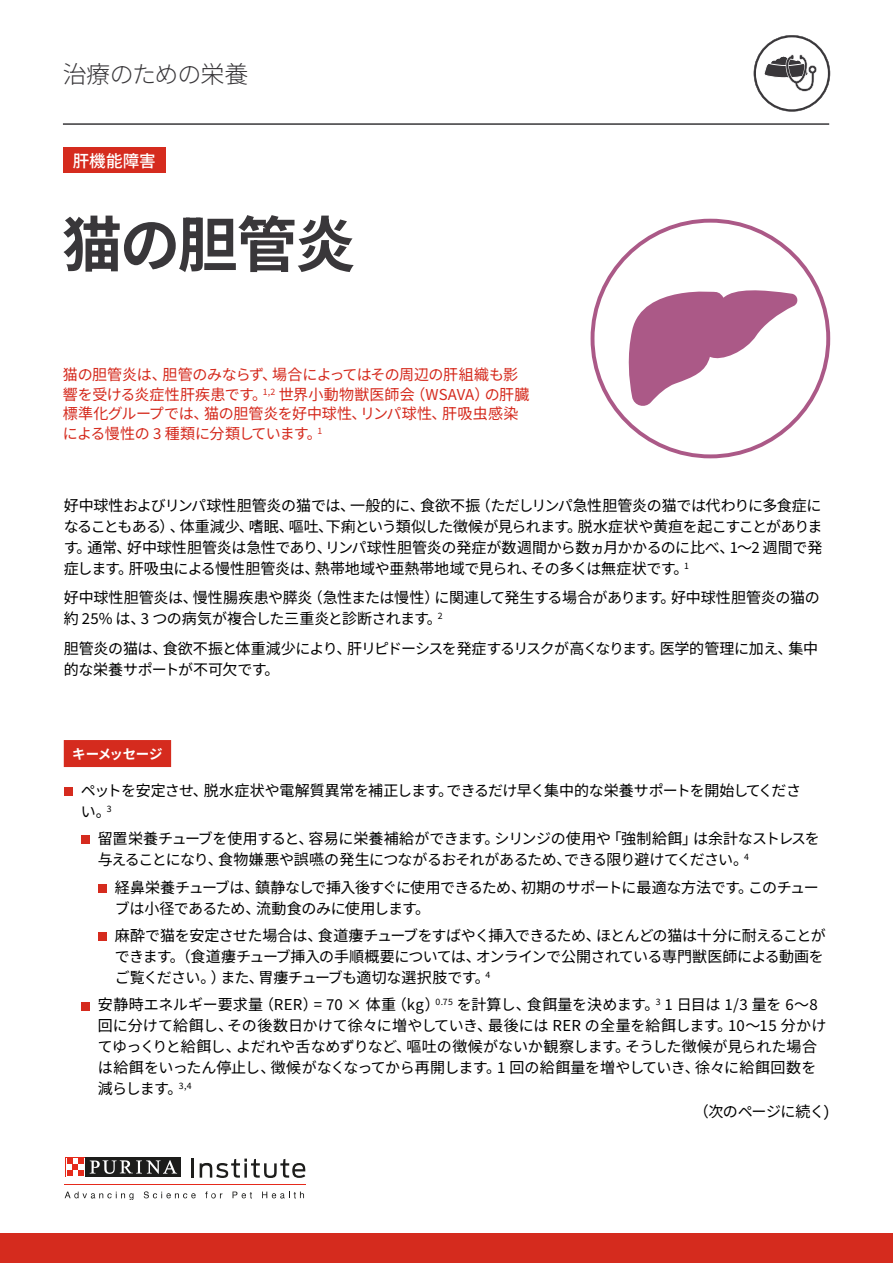
<style>
.page{position:relative;width:893px;height:1263px;background:#fff}
.page>*{position:absolute;margin:0;border:0;box-sizing:border-box;transform-origin:0 0}
.t1{font:700 60px "Noto Sans JP";letter-spacing:-.03em;color:#39373a}
.t2{font:300 24px "Noto Sans JP";letter-spacing:-.035em;color:#39373a}
.t3{font:500 16.5px "Noto Sans JP";letter-spacing:.005em;color:#fff}
.t4{font:15px/21px "Noto Sans JP";letter-spacing:-.025em;color:#000}
.t5{font:15px/21px "Noto Sans JP";letter-spacing:-.005em;color:#000}
.t6{font:15px/19.5px "Noto Sans JP";letter-spacing:-.02em;color:#d52b1e}
.t7{font:700 13.5px "Noto Sans JP";letter-spacing:-.03em;color:#fff}
</style>
<div class="page">
<div style="left:0;top:1233px;width:893px;height:30px;background:#d52b1e"></div>
<hr style="left:65px;top:1184px;width:241px;height:1px;background:#e52a1b">
<svg style="left:192px;top:1158px;width:2px;height:19px"></svg>
<svg style="left:200px;top:1158px;width:105px;height:20px"></svg>
<svg style="left:65px;top:1191px;width:68px;height:9px"></svg>
<svg style="left:144px;top:1191px;width:52px;height:7px"></svg>
<svg style="left:205px;top:1191px;width:17px;height:7px"></svg>
<svg style="left:233px;top:1191px;width:19px;height:7px"></svg>
<svg style="left:262px;top:1191px;width:42px;height:7px"></svg>
<div style="left:65px;top:1157px;width:21px;height:20px;background:#1d1d1b"></div>
<svg style="left:65px;top:1157px;width:20px;height:20px"></svg>
<div style="left:86px;top:1157px;width:95px;height:20px;background:#1d1d1b"></div>
<svg style="left:90px;top:1160px;width:87px;height:14px"></svg>
<svg style="left:66px;top:1158px;width:18px;height:18px"></svg>
<svg style="left:67px;top:1158px;width:17px;height:17px"></svg>
<div style="left:63px;top:147px;width:102px;height:26px;background:#d52b1e"></div>
<hr style="left:63px;top:123px;width:766px;height:2px;background:#39373a">
<svg style="left:754px;top:35px;width:76px;height:77px"></svg>
<div style="left:64px;top:740px;width:107px;height:27px;background:#d52b1e"></div>
<div style="left:64px;top:787px;width:8px;height:9px;background:#d52b1e"></div>
<div style="left:81px;top:836px;width:8px;height:8px;background:#d52b1e"></div>
<div style="left:98px;top:884px;width:8px;height:8px;background:#d52b1e"></div>
<div style="left:98px;top:932px;width:8px;height:9px;background:#d52b1e"></div>
<div style="left:81px;top:1002px;width:8px;height:8px;background:#d52b1e"></div>
<svg style="left:591px;top:219px;width:239px;height:239px"></svg>
<svg style="left:626px;top:284px;width:173px;height:125px"></svg>
<h2 class="t2" style="left:63px;top:61px;width:187px">治療のための栄養</h2>
<p class="t3" style="left:73px;top:151px;width:84px">肝機能障害</p>
<h1 class="t1" style="left:62px;top:211px;width:295px">猫の胆管炎</h1>
<p class="t6" style="left:63px;top:365px;width:468px">猫の胆管炎は、胆管のみならず、場合によってはその周辺の肝組織も影響を受ける炎症性肝疾患です。<sup>1,2</sup> 世界小動物獣医師会（WSAVA）の肝臓標準化グループでは、猫の胆管炎を好中球性、リンパ球性、肝吸虫感染による慢性の 3 種類に分類しています。<sup>1</sup></p>
<p class="t4" style="left:64px;top:495px;width:760px;text-align:justify">好中球性およびリンパ球性胆管炎の猫では、一般的に、食欲不振（ただしリンパ急性胆管炎の猫では代わりに多食症になることもある）、体重減少、嗜眠、嘔吐、下痢という類似した徴候が見られます。脱水症状や黄疸を起こすことがあります。通常、好中球性胆管炎は急性であり、リンパ球性胆管炎の発症が数週間から数ヵ月かかるのに比べ、1～2 週間で発症します。肝吸虫による慢性胆管炎は、熱帯地域や亜熱帯地域で見られ、その多くは無症状です。<sup>1</sup></p>
<p class="t4" style="left:64px;top:587px;width:758px">好中球性胆管炎は、慢性腸疾患や膵炎（急性または慢性）に関連して発生する場合があります。好中球性胆管炎の猫の約 25% は、3 つの病気が複合した三重炎と診断されます。<sup>2</sup></p>
<p class="t4" style="left:64px;top:638px;width:756px">胆管炎の猫は、食欲不振と体重減少により、肝リピドーシスを発症するリスクが高くなります。医学的管理に加え、集中的な栄養サポートが不可欠です。</p>
<p class="t7" style="left:72px;top:746px;width:92px">キーメッセージ</p>
<p class="t4" style="left:81px;top:780px;width:722px">ペットを安定させ、脱水症状や電解質異常を補正します。できるだけ早く集中的な栄養サポートを開始してください。<sup>3</sup></p>
<p class="t4" style="left:98px;top:828px;width:723px">留置栄養チューブを使用すると、容易に栄養補給ができます。シリンジの使用や「強制給餌」は余計なストレスを与えることになり、食物嫌悪や誤嚥の発生につながるおそれがあるため、できる限り避けてください。<sup>4</sup></p>
<p class="t4" style="left:115px;top:877px;width:705px">経鼻栄養チューブは、鎮静なしで挿入後すぐに使用できるため、初期のサポートに最適な方法です。このチューブは小径であるため、流動食のみに使用します。</p>
<p class="t4" style="left:115px;top:925px;width:712px">麻酔で猫を安定させた場合は、食道瘻チューブをすばやく挿入できるため、ほとんどの猫は十分に耐えることができます。（食道瘻チューブ挿入の手順概要については、オンラインで公開されている専門獣医師による動画をご覧ください。）また、胃瘻チューブも適切な選択肢です。<sup>4</sup></p>
<p class="t5" style="left:98px;top:995px;width:730px">安静時エネルギー要求量（RER）= 70 × 体重（kg）<sup>0.75</sup> を計算し、食餌量を決めます。<sup>3</sup> 1 日目は 1/3 量を 6～8回に分けて給餌し、その後数日かけて徐々に増やしていき、最後には RER の全量を給餌します。10～15 分かけてゆっくりと給餌し、よだれや舌なめずりなど、嘔吐の徴候がないか観察します。そうした徴候が見られた場合は給餌をいったん停止し、徴候がなくなってから再開します。1 回の給餌量を増やしていき、徐々に給餌回数を減らします。<sup>3,4</sup></p>
<p class="t4" style="left:694px;top:1102px;width:138px">（次のページに続く)</p>
</div>
